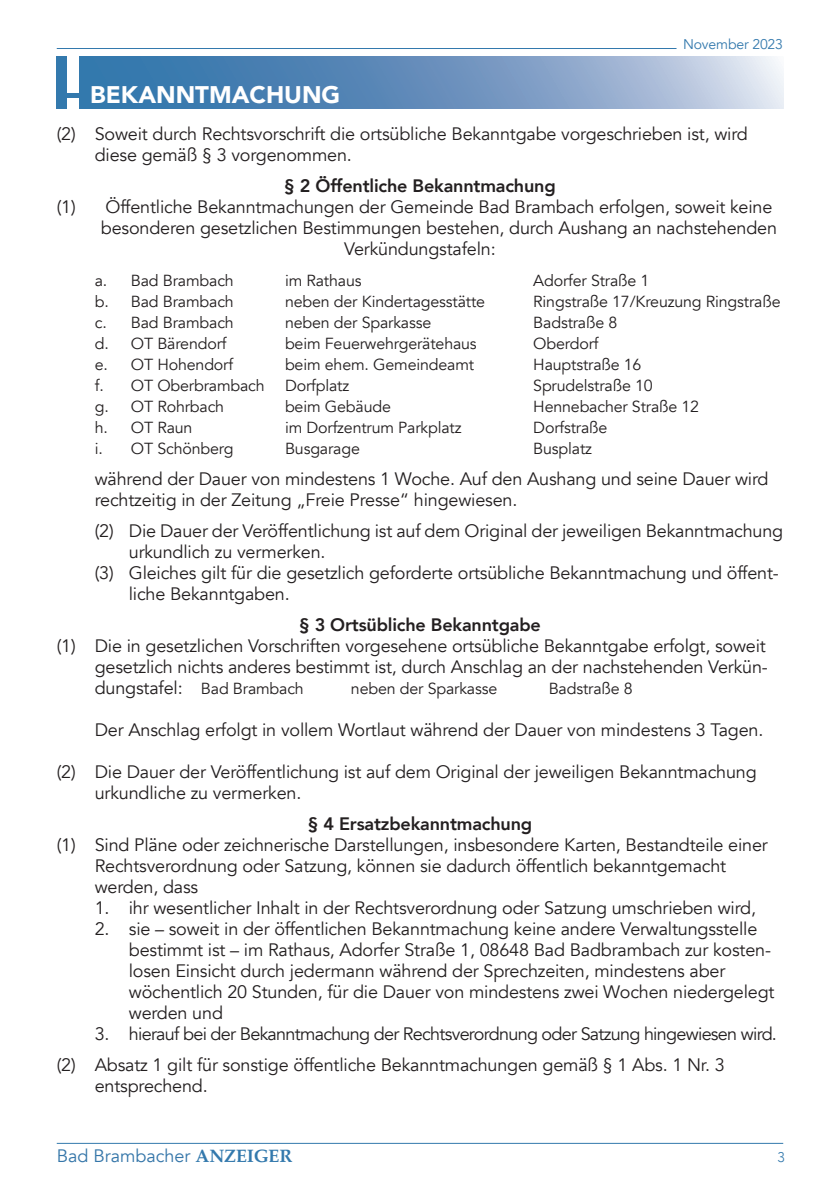
<style>
.page{position:relative;width:840px;height:1191px;background:#fff}
.page>*{position:absolute;margin:0;border:0;box-sizing:border-box;transform-origin:0 0}
.t1{font:900 24px "Avenir";color:#fff}
.t2{font:18px/21px "Avenir";letter-spacing:-.01em;color:#231f20}
.t3{font:18px/31px "Avenir";letter-spacing:-.04em;color:#231f20}
.t4{font:800 18px "Avenir";letter-spacing:-.01em;color:#231f20}
.t5{font:18px "Avenir";color:#3576a9}
.t6{font:16px "Avenir";letter-spacing:-.01em;color:#231f20}
.t7{font:14px "Avenir";letter-spacing:-.01em;color:#3379ad}
.t8{font:300 14px "Avenir";color:#3379ad}
.s1{font-size:16px}
.s2{font-family:"Palatino";font-weight:700;color:#3379ad}
</style>
<div class="page">
<hr style="left:57px;top:1143px;width:725px;height:1px;background:#3379ad">
<hr style="left:57px;top:48px;width:619px;height:1px;background:#3379ad">
<svg style="left:57px;top:57px;width:725px;height:51px;background:#7199c2"></svg>
<div style="left:68px;top:56px;width:11px;height:36px;background:#fff"></div>
<div style="left:68px;top:98px;width:11px;height:13px;background:#fff"></div>
<p class="t7" style="left:682px;top:36px;width:101px">November 2023</p>
<h1 class="t1" style="left:90px;top:74px;width:251px">BEKANNTMACHUNG</h1>
<p class="t2" style="left:95px;top:123px;width:654px;text-indent:-38px">(2) Soweit durch Rechtsvorschrift die ortsübliche Bekanntgabe vorgeschrieben ist, wird diese gemäß § 3 vorgenommen.</p>
<p class="t4" style="left:284px;top:171px;width:273px">§ 2 Öffentliche Bekanntmachung</p>
<p class="t2" style="left:57px;top:196px;width:716px">(1) Öffentliche Bekanntmachungen der Gemeinde Bad Brambach erfolgen, soweit keine</p>
<p class="t2" style="left:101px;top:217px;width:677px">besonderen gesetzlichen Bestimmungen bestehen, durch Aushang an nachstehenden</p>
<p class="t2" style="left:344px;top:238px;width:153px">Verkündungstafeln:</p>
<p class="t6" style="left:95px;top:271px;width:140px">a. Bad Brambach</p>
<p class="t6" style="left:285px;top:271px;width:78px">im Rathaus</p>
<p class="t6" style="left:533px;top:271px;width:118px">Adorfer Straße 1</p>
<p class="t6" style="left:95px;top:292px;width:140px">b. Bad Brambach</p>
<p class="t6" style="left:285px;top:292px;width:201px">neben der Kindertagesstätte</p>
<p class="t6" style="left:533px;top:292px;width:249px">Ringstraße 17/Kreuzung Ringstraße</p>
<p class="t6" style="left:95px;top:313px;width:140px">c. Bad Brambach</p>
<p class="t6" style="left:285px;top:313px;width:148px">neben der Sparkasse</p>
<p class="t6" style="left:533px;top:313px;width:86px">Badstraße 8</p>
<p class="t6" style="left:95px;top:334px;width:133px">d. OT Bärendorf</p>
<p class="t6" style="left:285px;top:334px;width:193px">beim Feuerwehrgerätehaus</p>
<p class="t6" style="left:533px;top:334px;width:67px">Oberdorf</p>
<p class="t6" style="left:95px;top:355px;width:140px">e. OT Hohendorf</p>
<p class="t6" style="left:285px;top:355px;width:190px">beim ehem. Gemeindeamt</p>
<p class="t6" style="left:533px;top:355px;width:110px">Hauptstraße 16</p>
<p class="t6" style="left:95px;top:376px;width:171px">f. OT Oberbrambach</p>
<p class="t6" style="left:285px;top:376px;width:66px">Dorfplatz</p>
<p class="t6" style="left:533px;top:376px;width:121px">Sprudelstraße 10</p>
<p class="t6" style="left:95px;top:397px;width:131px">g. OT Rohrbach</p>
<p class="t6" style="left:285px;top:397px;width:107px">beim Gebäude</p>
<p class="t6" style="left:533px;top:397px;width:167px">Hennebacher Straße 12</p>
<p class="t6" style="left:95px;top:418px;width:99px">h. OT Raun</p>
<p class="t6" style="left:285px;top:418px;width:178px">im Dorfzentrum Parkplatz</p>
<p class="t6" style="left:533px;top:418px;width:76px">Dorfstraße</p>
<p class="t6" style="left:95px;top:439px;width:140px">i. OT Schönberg</p>
<p class="t6" style="left:285px;top:439px;width:76px">Busgarage</p>
<p class="t6" style="left:533px;top:439px;width:60px">Busplatz</p>
<p class="t2" style="left:95px;top:468px;width:675px">während der Dauer von mindestens 1 Woche. Auf den Aushang und seine Dauer wird rechtzeitig in der Zeitung „Freie Presse“ hingewiesen.</p>
<p class="t2" style="left:95px;top:520px;width:689px">(2) Die Dauer der Veröffentlichung ist auf dem Original der jeweiligen Bekanntmachung</p>
<p class="t2" style="left:129px;top:541px;width:198px">urkundlich zu vermerken.</p>
<p class="t2" style="left:95px;top:562px;width:685px">(3) Gleiches gilt für die gesetzlich geforderte ortsübliche Bekanntmachung und öffent-</p>
<p class="t2" style="left:129px;top:583px;width:162px">liche Bekanntgaben.</p>
<p class="t4" style="left:299px;top:610px;width:243px">§ 3 Ortsübliche Bekanntgabe</p>
<p class="t2" style="left:95px;top:635px;width:674px;text-align:justify;text-indent:-38px">(1) Die in gesetzlichen Vorschriften vorgesehene ortsübliche Bekanntgabe erfolgt, soweit gesetzlich nichts anderes bestimmt ist, durch Anschlag an der nachstehenden Verkün&shy;dungstafel: <span class="s1">Bad Brambach</span></p>
<p class="t6" style="left:351px;top:679px;width:148px">neben der Sparkasse</p>
<p class="t6" style="left:548px;top:679px;width:86px">Badstraße 8</p>
<p class="t2" style="left:95px;top:719px;width:669px">Der Anschlag erfolgt in vollem Wortlaut während der Dauer von mindestens 3 Tagen.</p>
<p class="t2" style="left:95px;top:761px;width:663px;text-indent:-38px">(2) Die Dauer der Veröffentlichung ist auf dem Original der jeweiligen Bekanntmachung urkundliche zu vermerken.</p>
<p class="t4" style="left:307px;top:809px;width:226px">§ 4 Ersatzbekanntmachung</p>
<p class="t2" style="left:95px;top:834px;width:674px;text-indent:-38px">(1) Sind Pläne oder zeichnerische Darstellungen, insbesondere Karten, Bestandteile einer<br>Rechtsverordnung oder Satzung, können sie dadurch öffentlich bekanntgemacht werden, dass</p>
<p class="t2" style="left:95px;top:897px;width:662px">1. ihr wesentlicher Inhalt in der Rechtsverordnung oder Satzung umschrieben wird,</p>
<p class="t2" style="left:129px;top:918px;width:647px;text-indent:-34px">2. sie – soweit in der öffentlichen Bekanntmachung keine andere Verwaltungsstelle bestimmt ist – im Rathaus, Adorfer Straße 1, 08648 Bad Badbrambach zur kosten&shy;losen Einsicht durch jedermann während der Sprechzeiten, mindestens aber wöchentlich 20 Stunden, für die Dauer von mindestens zwei Wochen niedergelegt werden und</p>
<p class="t3" style="left:57px;top:1018px;width:721px;text-indent:38px">3. hierauf bei der Bekanntmachung der Rechtsverordnung oder Satzung hingewiesen wird. (2) Absatz 1 gilt für sonstige öffentliche Bekanntmachungen gemäß § 1 Abs. 1 Nr. 3</p>
<p class="t2" style="left:95px;top:1075px;width:114px">entsprechend.</p>
<p class="t5" style="left:57px;top:1145px;width:237px">Bad Brambacher <span class="s2">ANZEIGER</span></p>
<p class="t8" style="left:776px;top:1149px;width:9px">3</p>
</div>
